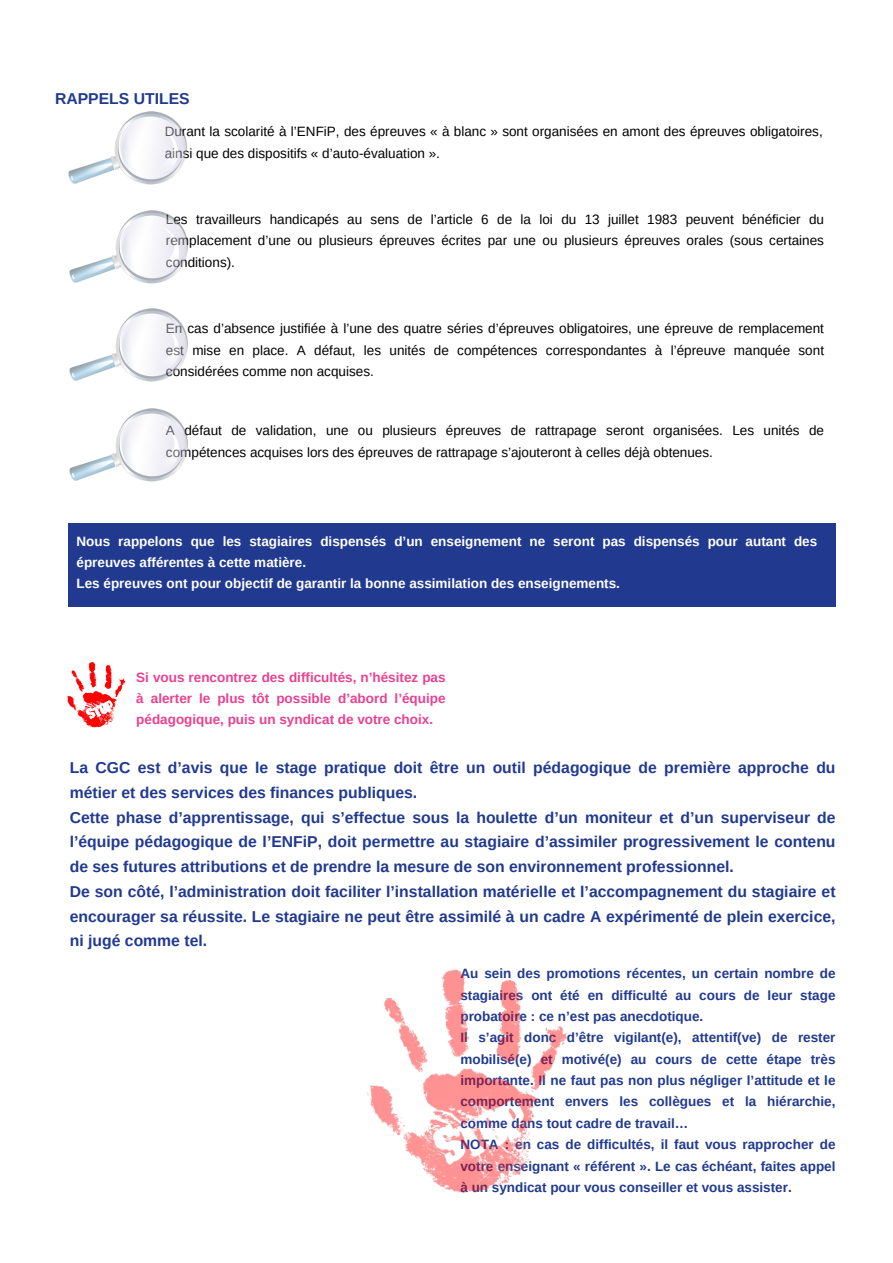
<style>
.page{position:relative;width:893px;height:1263px;background:#fff}
.page>*{position:absolute;margin:0;border:0;box-sizing:border-box;transform-origin:0 0}
.t1{font:700 15.75px/24.8px "Arimo";color:#213a8f}
.t2{font:13.5px/21.4px "Arimo";color:#000}
.t3{font:700 13.5px/21.4px "Arimo";color:#213a8f}
.t4{font:700 13.5px/21.4px "Arimo";color:#fff}
.t5{font:700 13.5px/21.4px "Arimo";color:#e94190;text-align:justify}
</style>
<div class="page">
<div style="left:69px;top:523px;width:766px;height:83px;background:#213a8f"></div>
<img style="left:66px;top:662px;width:60px;height:66px">
<img style="left:69px;top:111px;width:117px;height:74px">
<img style="left:70px;top:210px;width:117px;height:74px">
<img style="left:70px;top:308px;width:117px;height:74px">
<img style="left:70px;top:408px;width:117px;height:74px">
<img style="left:367px;top:969px;width:200px;height:224px">
<p class="t1" style="left:55px;top:86px;width:136px">RAPPELS UTILES</p>
<p class="t2" style="left:165px;top:121px;width:659px">Durant la scolarité à l’ENFiP, des épreuves « à blanc » sont organisées en amont des épreuves obligatoires, ainsi que des dispositifs « d’auto-évaluation ».</p>
<p class="t2" style="left:166px;top:209px;width:659px;text-align:justify">Les travailleurs handicapés au sens de l’article 6 de la loi du 13 juillet 1983 peuvent bénéficier du remplacement d’une ou plusieurs épreuves écrites par une ou plusieurs épreuves orales (sous certaines conditions).</p>
<p class="t2" style="left:166px;top:318px;width:659px;text-align:justify">En cas d’absence justifiée à l’une des quatre séries d’épreuves obligatoires, une épreuve de remplacement est mise en place. A défaut, les unités de compétences correspondantes à l’épreuve manquée sont considérées comme non acquises.</p>
<p class="t2" style="left:166px;top:420px;width:659px">A défaut de validation, une ou plusieurs épreuves de rattrapage seront organisées. Les unités de compétences acquises lors des épreuves de rattrapage s’ajouteront à celles déjà obtenues.</p>
<p class="t4" style="left:77px;top:530px;width:742px">Nous rappelons que les stagiaires dispensés d’un enseignement ne seront pas dispensés pour autant des épreuves afférentes à cette matière.<br>Les épreuves ont pour objectif de garantir la bonne assimilation des enseignements.</p>
<p class="t5" style="left:136px;top:666px;width:311px">Si vous rencontrez des difficultés, n’hésitez pas à alerter le plus tôt possible d’abord l’équipe pédagogique, puis un syndicat de votre choix.</p>
<p class="t1" style="left:70px;top:755px;width:767px">La CGC est d’avis que le stage pratique doit être un outil pédagogique de première approche du métier et des services des finances publiques.<br>Cette phase d’apprentissage, qui s’effectue sous la houlette d’un moniteur et d’un superviseur de l’équipe pédagogique de l’ENFiP, doit permettre au stagiaire d’assimiler progressivement le contenu de ses futures attributions et de prendre la mesure de son environnement professionnel.<br>De son côté, l’administration doit faciliter l’installation matérielle et l’accompagnement du stagiaire et encourager sa réussite. Le stagiaire ne peut être assimilé à un cadre A expérimenté de plein exercice, ni jugé comme tel.</p>
<p class="t3" style="left:460px;top:963px;width:377px">Au sein des promotions récentes, un certain nombre de stagiaires ont été en difficulté au cours de leur stage probatoire : ce n’est pas anecdotique.<br>Il s’agit donc d’être vigilant(e), attentif(ve) de rester mobilisé(e) et motivé(e) au cours de cette étape très importante. Il ne faut pas non plus négliger l’attitude et le comportement envers les collègues et la hiérarchie, comme dans tout cadre de travail…<br>NOTA : en cas de difficultés, il faut vous rapprocher de votre enseignant « référent ». Le cas échéant, faites appel à un syndicat pour vous conseiller et vous assister.</p>
</div>
